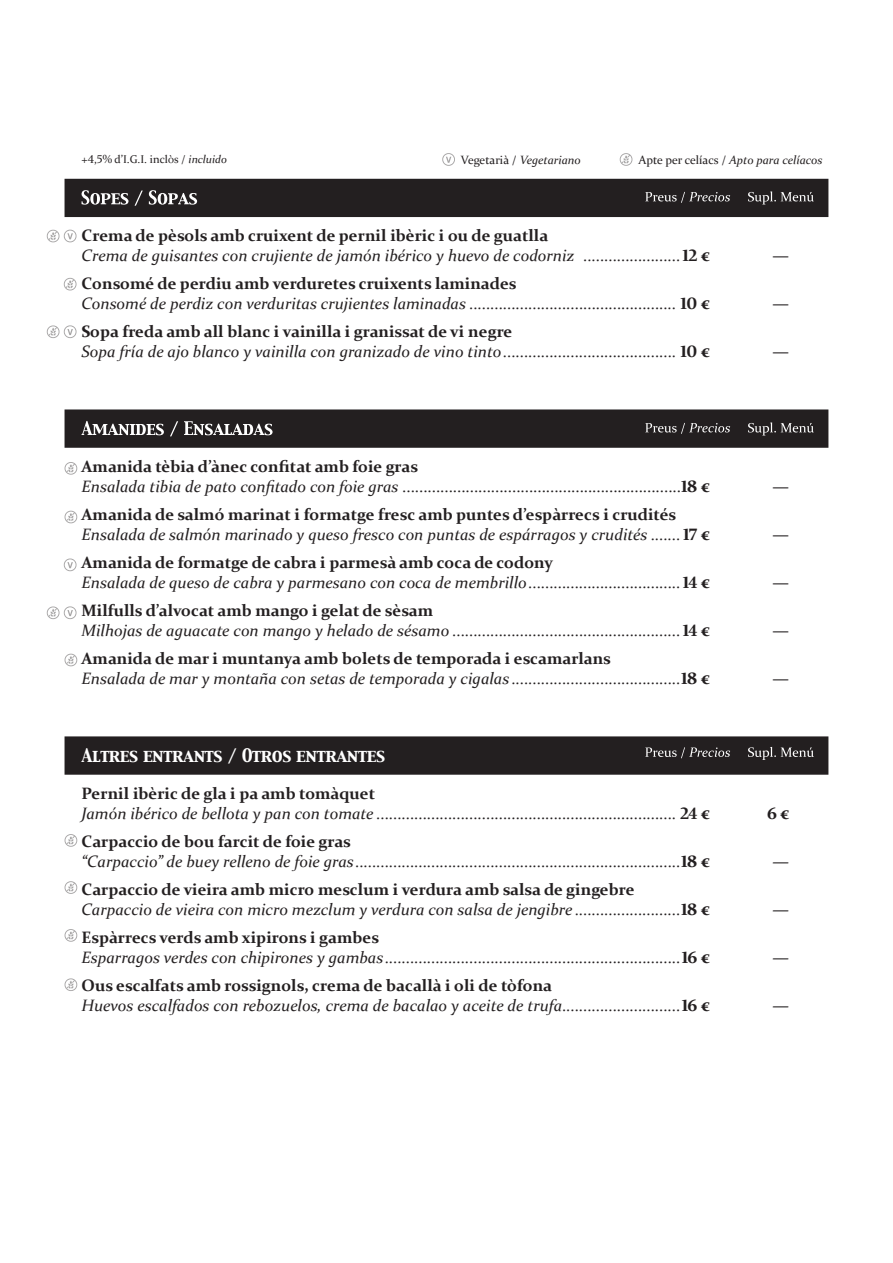
<style>
.page{position:relative;width:893px;height:1263px;background:#fff}
.page>*{position:absolute;margin:0;border:0;box-sizing:border-box;transform-origin:0 0}
._2o_idiomas___peque{font:italic 16.5px "Constantia";color:#231f20}
.text{font:700 16.5px "Constantia";color:#231f20}
._2o_idiomas___peque-2{font:16.5px "Constantia";color:#231f20}
.titulo_plato_entrant{font:16.5px "Capitals";letter-spacing:-.025em;color:#fff}
._2o_idiomas___peque-3{font:700 16.5px "Constantia";color:#231f20}
.t1{font:italic 12px "Constantia";color:#231f20}
.tit_precios{font:11.25px "Constantia";color:#231f20}
.s1{font-style:italic}
.s2{font-style:normal}
.s3{font-weight:700;font-style:normal}
.s4{font-weight:700}
</style>
<div class="page">
<div style="left:65px;top:179px;width:763px;height:38px;background:#231f20"></div>
<div style="left:65px;top:409px;width:763px;height:39px;background:#231f20"></div>
<div style="left:65px;top:736px;width:763px;height:39px;background:#231f20"></div>
<svg style="left:82px;top:190px;width:115px;height:16px"></svg>
<svg style="left:82px;top:421px;width:191px;height:15px"></svg>
<svg style="left:65px;top:462px;width:12px;height:13px"></svg>
<svg style="left:65px;top:511px;width:12px;height:12px"></svg>
<svg style="left:65px;top:654px;width:12px;height:12px"></svg>
<svg style="left:65px;top:834px;width:12px;height:13px"></svg>
<svg style="left:65px;top:881px;width:12px;height:13px"></svg>
<svg style="left:65px;top:929px;width:12px;height:13px"></svg>
<svg style="left:65px;top:978px;width:12px;height:13px"></svg>
<svg style="left:64px;top:278px;width:13px;height:12px"></svg>
<svg style="left:47px;top:606px;width:30px;height:13px"></svg>
<svg style="left:47px;top:230px;width:30px;height:12px"></svg>
<svg style="left:64px;top:558px;width:13px;height:13px"></svg>
<svg style="left:47px;top:325px;width:30px;height:13px"></svg>
<svg style="left:645px;top:191px;width:169px;height:13px"></svg>
<svg style="left:645px;top:422px;width:169px;height:13px"></svg>
<svg style="left:645px;top:747px;width:169px;height:13px"></svg>
<svg style="left:620px;top:153px;width:12px;height:13px"></svg>
<svg style="left:442px;top:153px;width:13px;height:13px"></svg>
<p class="tit_precios" style="left:82px;top:152px;width:147px">+4,5% d’I.G.I. inclòs / <span class="s1">incluido</span></p>
<p class="t1" style="left:461px;top:151px;width:122px"><span class="s2">Vegetarià /</span> Vegetariano</p>
<p class="t1" style="left:638px;top:152px;width:186px"><span class="s2">Apte per celíacs /</span> Apto para celíacos</p>
<p class="text" style="left:82px;top:224px;width:468px">Crema de pèsols amb cruixent de pernil ibèric i ou de guatlla</p>
<p class="_2o_idiomas___peque" style="left:82px;top:244px;width:629px">Crema de guisantes con crujiente de jamón ibérico y huevo de codorniz .......................<span class="s3">12 €</span></p>
<p class="_2o_idiomas___peque-2" style="left:773px;top:244px;width:18px">—</p>
<p class="text" style="left:82px;top:272px;width:436px">Consomé de perdiu amb verduretes cruixents laminades</p>
<p class="_2o_idiomas___peque" style="left:82px;top:292px;width:629px">Consomé de perdiz con verduritas crujientes laminadas ................................................. <span class="s3">10 €</span></p>
<p class="_2o_idiomas___peque-2" style="left:773px;top:292px;width:18px">—</p>
<p class="text" style="left:82px;top:320px;width:432px">Sopa freda amb all blanc i vainilla i granissat de vi negre</p>
<p class="_2o_idiomas___peque" style="left:82px;top:340px;width:629px">Sopa fría de ajo blanco y vainilla con granizado de vino tinto......................................... <span class="s3">10 €</span></p>
<p class="_2o_idiomas___peque-2" style="left:773px;top:340px;width:18px">—</p>
<p class="text" style="left:82px;top:455px;width:338px">Amanida tèbia d’ànec confitat amb foie gras</p>
<p class="_2o_idiomas___peque-2" style="left:82px;top:475px;width:629px"><span class="s1">Ensalada tibia de pato confitado con foie gras</span> ..................................................................<span class="s4">18 €</span></p>
<p class="_2o_idiomas___peque-2" style="left:773px;top:475px;width:18px">—</p>
<p class="text" style="left:82px;top:503px;width:596px">Amanida de salmó marinat i formatge fresc amb puntes d’espàrrecs i crudités</p>
<p class="_2o_idiomas___peque" style="left:82px;top:523px;width:629px">Ensalada de salmón marinado y queso fresco con puntas de espárragos y crudités .......<span class="s3">17 €</span></p>
<p class="_2o_idiomas___peque-2" style="left:773px;top:523px;width:18px">—</p>
<p class="text" style="left:82px;top:551px;width:473px">Amanida de formatge de cabra i parmesà amb coca de codony</p>
<p class="_2o_idiomas___peque" style="left:82px;top:571px;width:629px">Ensalada de queso de cabra y parmesano con coca de membrillo ....................................<span class="s3">14 €</span></p>
<p class="_2o_idiomas___peque-2" style="left:773px;top:571px;width:18px">—</p>
<p class="text" style="left:82px;top:599px;width:353px">Milfulls d’alvocat amb mango i gelat de sèsam</p>
<p class="_2o_idiomas___peque" style="left:82px;top:619px;width:629px">Milhojas de aguacate con mango y helado de sésamo ......................................................<span class="s3">14 €</span></p>
<p class="_2o_idiomas___peque-2" style="left:773px;top:619px;width:18px">—</p>
<p class="text" style="left:82px;top:647px;width:531px">Amanida de mar i muntanya amb bolets de temporada i escamarlans</p>
<p class="_2o_idiomas___peque" style="left:82px;top:667px;width:629px">Ensalada de mar y montaña con setas de temporada y cigalas ........................................<span class="s3">18 €</span></p>
<p class="_2o_idiomas___peque-2" style="left:773px;top:667px;width:18px">—</p>
<p class="titulo_plato_entrant" style="left:82px;top:744px;width:305px">Altres entrants / Otros entrantes</p>
<p class="text" style="left:82px;top:782px;width:295px">Pernil ibèric de gla i pa amb tomàquet</p>
<p class="_2o_idiomas___peque" style="left:82px;top:802px;width:629px">Jamón ibérico de bellota y pan con tomate ....................................................................... <span class="s3">24 €</span></p>
<p class="_2o_idiomas___peque-3" style="left:767px;top:801px;width:23px">6 €</p>
<p class="text" style="left:82px;top:830px;width:271px">Carpaccio de bou farcit de foie gras</p>
<p class="_2o_idiomas___peque" style="left:82px;top:850px;width:629px">“Carpaccio” de buey relleno de foie gras .............................................................................<span class="s3">18 €</span></p>
<p class="_2o_idiomas___peque" style="left:773px;top:850px;width:18px">—</p>
<p class="text" style="left:82px;top:878px;width:555px">Carpaccio de vieira amb micro mesclum i verdura amb salsa de gingebre</p>
<p class="_2o_idiomas___peque" style="left:82px;top:898px;width:629px">Carpaccio de vieira con micro mezclum y verdura con salsa de jengibre .........................<span class="s3">18 €</span></p>
<p class="_2o_idiomas___peque" style="left:773px;top:898px;width:18px">—</p>
<p class="text" style="left:82px;top:926px;width:299px">Espàrrecs verds amb xipirons i gambes</p>
<p class="_2o_idiomas___peque" style="left:82px;top:946px;width:629px">Esparragos verdes con chipirones y gambas ......................................................................<span class="s3">16 €</span></p>
<p class="_2o_idiomas___peque" style="left:773px;top:946px;width:18px">—</p>
<p class="text" style="left:82px;top:974px;width:472px">Ous escalfats amb rossignols, crema de bacallà i oli de tòfona</p>
<p class="_2o_idiomas___peque" style="left:82px;top:994px;width:629px">Huevos escalfados con rebozuelos, crema de bacalao y aceite de trufa............................<span class="s3">16 €</span></p>
<p class="_2o_idiomas___peque" style="left:773px;top:994px;width:18px">—</p>
</div>
